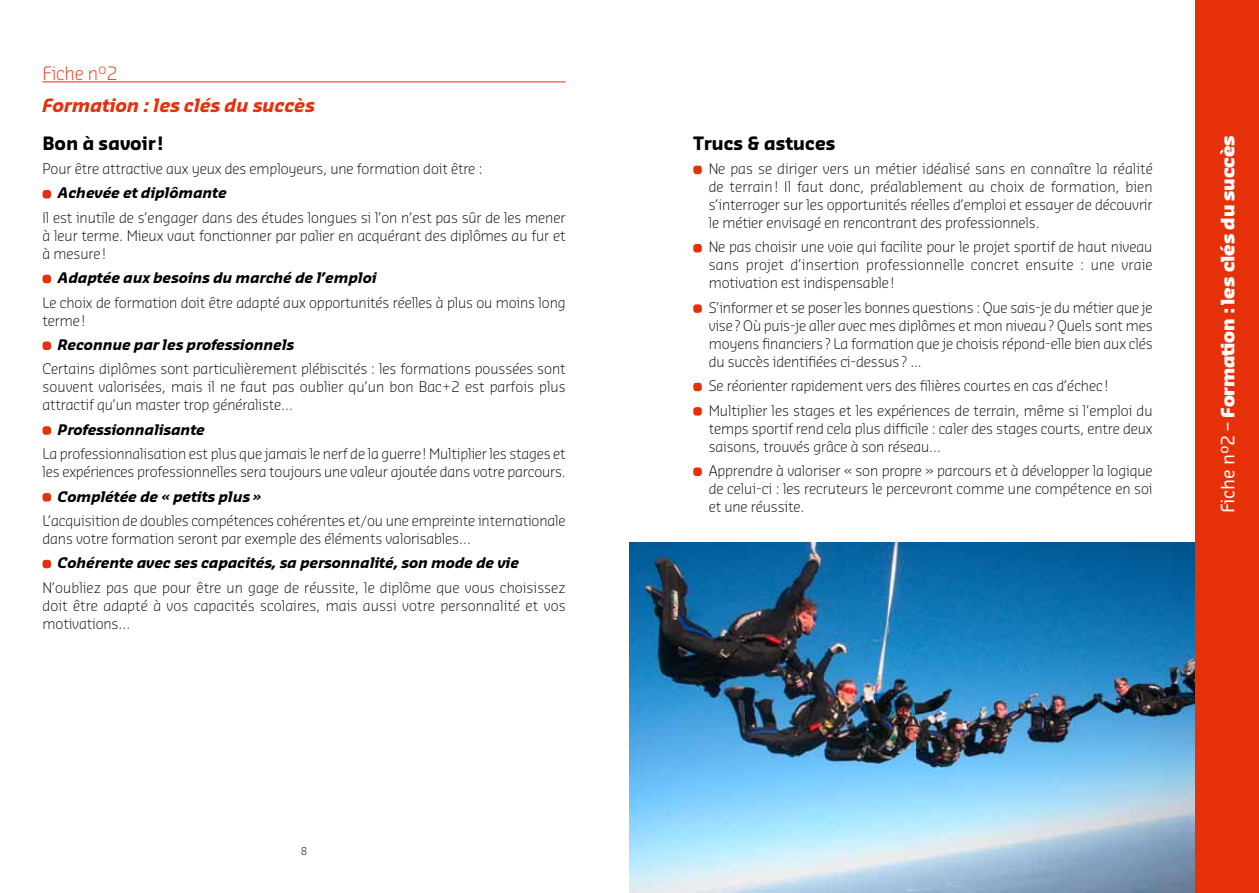
<style>
.page{position:relative;width:1259px;height:893px;background:#fff}
.page>*{position:absolute;margin:0;border:0;box-sizing:border-box;transform-origin:0 0}
.t1{font:900 18px "Sansa";letter-spacing:-.01em;color:#fff}
.t2{font:italic 700 18px "Sansa";letter-spacing:-.01em;color:#e63009}
.t3{font:700 18px "Sansa";letter-spacing:-.01em;color:#000}
.t4{font:300 18px "Sansa";letter-spacing:-.01em;color:#e63009}
.t5{font:300 14.25px/18px "Sansa";letter-spacing:-.01em;color:#000;text-align:justify}
.t6{font:italic 700 14.25px "Sansa";letter-spacing:-.01em;color:#000}
.t7{font:300 10.5px "Sansa";color:#000}
.s1{font-weight:400}
</style>
<div class="page">
<img style="left:629px;top:543px;width:566px;height:350px">
<div style="left:43px;top:190px;width:8px;height:8px;background:#e63009;border-radius:3px"></div>
<div style="left:43px;top:275px;width:8px;height:8px;background:#e63009;border-radius:3px"></div>
<div style="left:43px;top:341px;width:8px;height:9px;background:#e63009;border-radius:3px"></div>
<div style="left:43px;top:426px;width:8px;height:9px;background:#e63009;border-radius:3px"></div>
<div style="left:43px;top:493px;width:8px;height:8px;background:#e63009;border-radius:3px"></div>
<div style="left:43px;top:560px;width:8px;height:8px;background:#e63009;border-radius:3px"></div>
<div style="left:693px;top:166px;width:9px;height:8px;background:#e63009;border-radius:3px"></div>
<div style="left:693px;top:244px;width:9px;height:8px;background:#e63009;border-radius:3px"></div>
<div style="left:693px;top:304px;width:9px;height:9px;background:#e63009;border-radius:3px"></div>
<div style="left:693px;top:383px;width:9px;height:8px;background:#e63009;border-radius:3px"></div>
<div style="left:693px;top:407px;width:9px;height:9px;background:#e63009;border-radius:3px"></div>
<div style="left:693px;top:467px;width:9px;height:9px;background:#e63009;border-radius:3px"></div>
<hr style="left:43px;top:82px;width:523px;height:1px;background:#e63009">
<div style="left:1195px;top:0;width:64px;height:893px;background:#e63009"></div>
<p class="t4" style="left:43px;top:62px;width:77px">Fiche n°2</p>
<p class="t2" style="left:43px;top:94px;width:274px">Formation : les clés du succès</p>
<p class="t3" style="left:43px;top:132px;width:122px">Bon à savoir!</p>
<p class="t5" style="left:43px;top:159px;width:441px">Pour être attractive aux yeux des employeurs, une formation doit être :</p>
<p class="t6" style="left:58px;top:184px;width:170px">Achevée et diplômante</p>
<p class="t5" style="left:43px;top:208px;width:524px">Il est inutile de s’engager dans des études longues si l’on n’est pas sûr de les mener à leur terme. Mieux vaut fonctionner par palier en acquérant des diplômes au fur et à mesure!</p>
<p class="t6" style="left:58px;top:269px;width:320px">Adaptée aux besoins du marché de l’emploi</p>
<p class="t5" style="left:43px;top:293px;width:524px">Le choix de formation doit être adapté aux opportunités réelles à plus ou moins long terme!</p>
<p class="t6" style="left:58px;top:336px;width:238px">Reconnue par les professionnels</p>
<p class="t5" style="left:43px;top:360px;width:524px">Certains diplômes sont particulièrement plébiscités : les formations poussées sont souvent valorisées, mais il ne faut pas oublier qu’un bon Bac+2 est parfois plus attractif qu’un master trop généraliste…</p>
<p class="t6" style="left:58px;top:420px;width:148px">Professionnalisante</p>
<p class="t5" style="left:43px;top:444px;width:524px">La professionnalisation est plus que jamais le nerf de la guerre! Multiplier les stages et les expériences professionnelles sera toujours une valeur ajoutée dans votre parcours.</p>
<p class="t6" style="left:58px;top:487px;width:205px">Complétée de « petits plus »</p>
<p class="t5" style="left:43px;top:511px;width:524px">L’acquisition de doubles compétences cohérentes et/ou une empreinte internationale dans votre formation seront par exemple des éléments valorisables…</p>
<p class="t6" style="left:58px;top:554px;width:462px">Cohérente avec ses capacités, sa personnalité, son mode de vie</p>
<p class="t5" style="left:43px;top:578px;width:524px">N’oubliez pas que pour être un gage de réussite, le diplôme que vous choisissez doit être adapté à vos capacités scolaires, mais aussi votre personnalité et vos motivations…</p>
<p class="t7" style="left:301px;top:844px;width:8px">8</p>
<p class="t3" style="left:693px;top:132px;width:144px">Trucs &amp; astuces</p>
<p class="t5" style="left:708px;top:159px;width:445px">Ne pas se diriger vers un métier idéalisé sans en connaître la réalité de terrain! Il faut donc, préalablement au choix de formation, bien s’interroger sur les opportunités réelles d’emploi et essayer de découvrir le métier envisagé en rencontrant des professionnels.</p>
<p class="t5" style="left:708px;top:238px;width:445px">Ne pas choisir une voie qui facilite pour le projet sportif de haut niveau sans projet d’insertion professionnelle concret ensuite : une vraie motivation est indispensable!</p>
<p class="t5" style="left:708px;top:298px;width:445px">S’informer et se poser les bonnes questions : Que sais-je du métier que je vise? Où puis-je aller avec mes diplômes et mon niveau? Quels sont mes moyens financiers? La formation que je choisis répond-elle bien aux clés du succès identifiées ci-dessus? ...</p>
<p class="t5" style="left:708px;top:373px;width:445px;line-height:24.5px">Se réorienter rapidement vers des filières courtes en cas d’échec!<br>Multiplier les stages et les expériences de terrain, même si l’emploi du</p>
<p class="t5" style="left:708px;top:419px;width:445px">temps sportif rend cela plus difficile : caler des stages courts, entre deux saisons, trouvés grâce à son réseau…</p>
<p class="t5" style="left:708px;top:461px;width:445px">Apprendre à valoriser « son propre » parcours et à développer la logique de celui-ci : les recruteurs le percevront comme une compétence en soi et une réussite.</p>
<p class="t1" style="left:1216px;top:513px;width:380px;rotate:-90deg"><span class="s1">Fiche n°2 –</span> Formation : les clés du succès</p>
</div>
